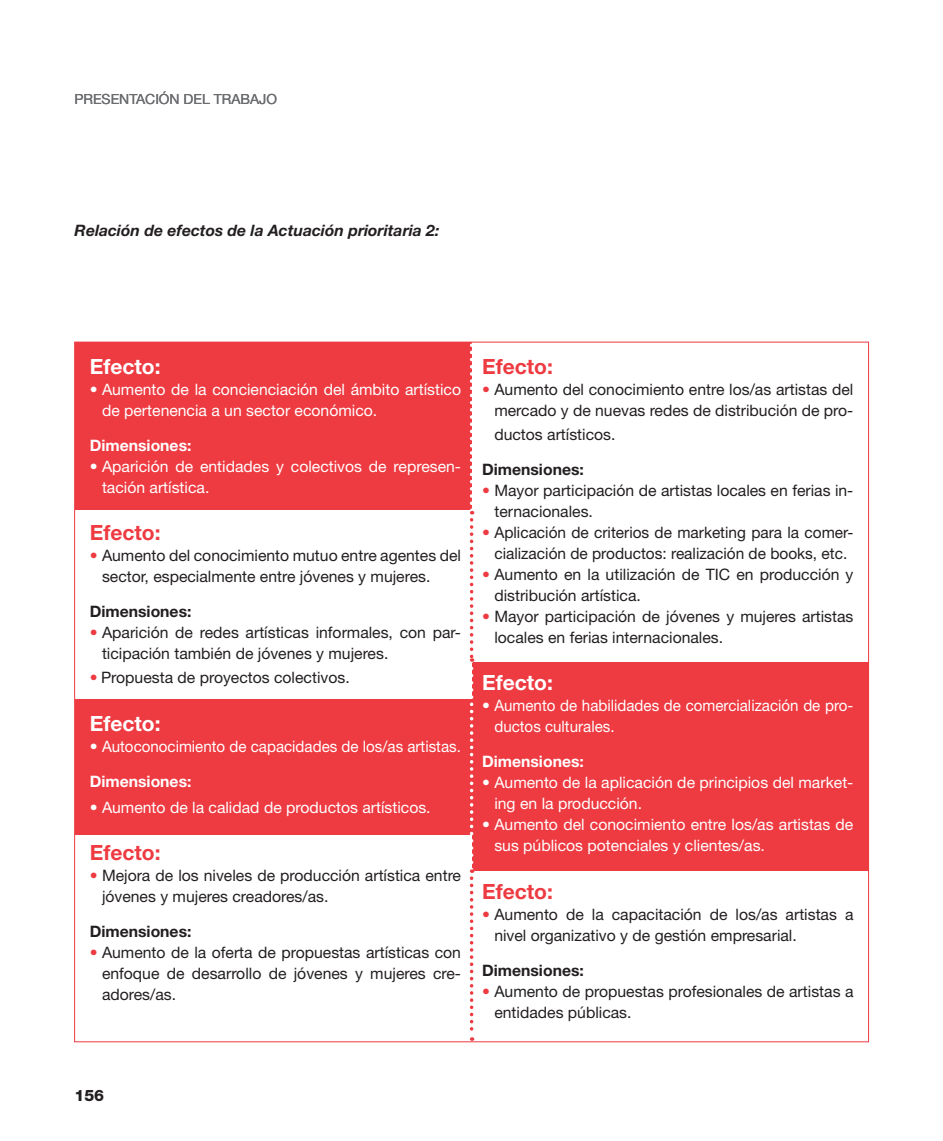
<style>
.page{position:relative;width:943px;height:1141px;background:#fff}
.page>*{position:absolute;margin:0;border:0;box-sizing:border-box;transform-origin:0 0}
.t1{font:700 21px "Helvetica Neue";color:#ee3a41}
.t2{font:700 21px "Helvetica Neue";color:#fff}
.t3{font:15.75px/21px "Helvetica Neue";color:#231f20}
.t4{font:15.75px/21px "Helvetica Neue";color:#fff}
.t5{font:700 15.75px "Helvetica Neue";color:#231f20}
.t6{font:italic 700 15.75px "Helvetica Neue";color:#231f20}
.t7{font:700 15.75px "Helvetica Neue";color:#fff}
.t8{font:800 15.75px "Helvetica Neue";color:#231f20}
.t9{font:14px "Helvetica Neue";color:#6c6d70}
.s1{color:#ee3a41}
</style>
<div class="page">
<div style="left:75px;top:342px;width:396px;height:168px;background:#ee3a41"></div>
<div style="left:75px;top:699px;width:396px;height:136px;background:#ee3a41"></div>
<div style="left:471px;top:662px;width:397px;height:209px;background:#ee3a41"></div>
<svg style="left:470px;top:343px;width:3px;height:698px"></svg>
<p class="t9" style="left:74px;top:91px;width:204px">PRESENTACIÓN DEL TRABAJO</p>
<p class="t6" style="left:75px;top:220px;width:366px">Relación de efectos de la Actuación prioritaria 2:</p>
<h1 class="t2" style="left:90px;top:353px;width:72px">Efecto:</h1>
<p class="t4" style="left:102px;top:378px;width:360px;text-indent:-12px">• Aumento de la concienciación del ámbito artístico de pertenencia a un sector económico.</p>
<p class="t7" style="left:90px;top:435px;width:103px">Dimensiones:</p>
<p class="t4" style="left:102px;top:455px;width:360px;text-indent:-12px">• Aparición de entidades y colectivos de represen&shy;tación artística.</p>
<h1 class="t1" style="left:90px;top:519px;width:72px">Efecto:</h1>
<p class="t3" style="left:102px;top:544px;width:360px;text-indent:-12px"><span class="s1">•</span> Aumento del conocimiento mutuo entre agentes del sector, especialmente entre jóvenes y mujeres.</p>
<p class="t5" style="left:90px;top:601px;width:103px">Dimensiones:</p>
<p class="t3" style="left:102px;top:621px;width:360px;text-indent:-12px"><span class="s1">•</span> Aparición de redes artísticas informales, con par&shy;ticipación también de jóvenes y mujeres.</p>
<p class="t3" style="left:90px;top:667px;width:261px"><span class="s1">•</span> Propuesta de proyectos colectivos.</p>
<h1 class="t2" style="left:90px;top:710px;width:72px">Efecto:</h1>
<p class="t4" style="left:90px;top:735px;width:372px">• Autoconocimiento de capacidades de los/as artistas.</p>
<p class="t7" style="left:90px;top:771px;width:103px">Dimensiones:</p>
<p class="t4" style="left:90px;top:797px;width:342px">• Aumento de la calidad de productos artísticos.</p>
<h1 class="t1" style="left:90px;top:840px;width:72px">Efecto:</h1>
<p class="t3" style="left:102px;top:865px;width:360px;text-indent:-12px"><span class="s1">•</span> Mejora de los niveles de producción artística entre jóvenes y mujeres creadores/as.</p>
<p class="t5" style="left:90px;top:922px;width:103px">Dimensiones:</p>
<p class="t3" style="left:102px;top:942px;width:360px;text-align:justify;text-indent:-12px"><span class="s1">•</span> Aumento de la oferta de propuestas artísticas con enfoque de desarrollo de jóvenes y mujeres cre&shy;adores/as.</p>
<h1 class="t1" style="left:482px;top:353px;width:72px">Efecto:</h1>
<p class="t3" style="left:482px;top:378px;width:373px;text-align:right"><span class="s1">•</span> Aumento del conocimiento entre los/as artistas del mercado y de nuevas redes de distribución de pro-</p>
<p class="t3" style="left:494px;top:424px;width:123px">ductos artísticos.</p>
<p class="t5" style="left:482px;top:460px;width:103px">Dimensiones:</p>
<p class="t3" style="left:494px;top:480px;width:360px;text-indent:-12px"><span class="s1">•</span> Mayor participación de artistas locales en ferias in&shy;ternacionales.</p>
<p class="t3" style="left:482px;top:522px;width:373px;text-align:center"><span class="s1">•</span> Aplicación de criterios de marketing para la comer&shy;cialización de productos: realización de books, etc.</p>
<p class="t3" style="left:494px;top:564px;width:360px;text-indent:-12px"><span class="s1">•</span> Aumento en la utilización de TIC en producción y distribución artística.</p>
<p class="t3" style="left:494px;top:606px;width:360px;text-indent:-12px"><span class="s1">•</span> Mayor participación de jóvenes y mujeres artistas locales en ferias internacionales.</p>
<h1 class="t2" style="left:482px;top:670px;width:72px">Efecto:</h1>
<p class="t4" style="left:494px;top:695px;width:360px;text-indent:-12px">• Aumento de habilidades de comercialización de pro&shy;ductos culturales.</p>
<p class="t7" style="left:482px;top:752px;width:103px">Dimensiones:</p>
<p class="t4" style="left:494px;top:772px;width:360px;text-indent:-12px">• Aumento de la aplicación de principios del market&shy;ing en la producción.</p>
<p class="t4" style="left:494px;top:814px;width:360px;text-indent:-12px">• Aumento del conocimiento entre los/as artistas de sus públicos potenciales y clientes/as.</p>
<h1 class="t1" style="left:482px;top:878px;width:72px">Efecto:</h1>
<p class="t3" style="left:494px;top:903px;width:360px;text-indent:-12px"><span class="s1">•</span> Aumento de la capacitación de los/as artistas a nivel organizativo y de gestión empresarial.</p>
<p class="t5" style="left:482px;top:960px;width:103px">Dimensiones:</p>
<p class="t3" style="left:494px;top:980px;width:360px;text-indent:-12px"><span class="s1">•</span> Aumento de propuestas profesionales de artistas a entidades públicas.</p>
<p class="t8" style="left:74px;top:1086px;width:31px">156</p>
</div>
